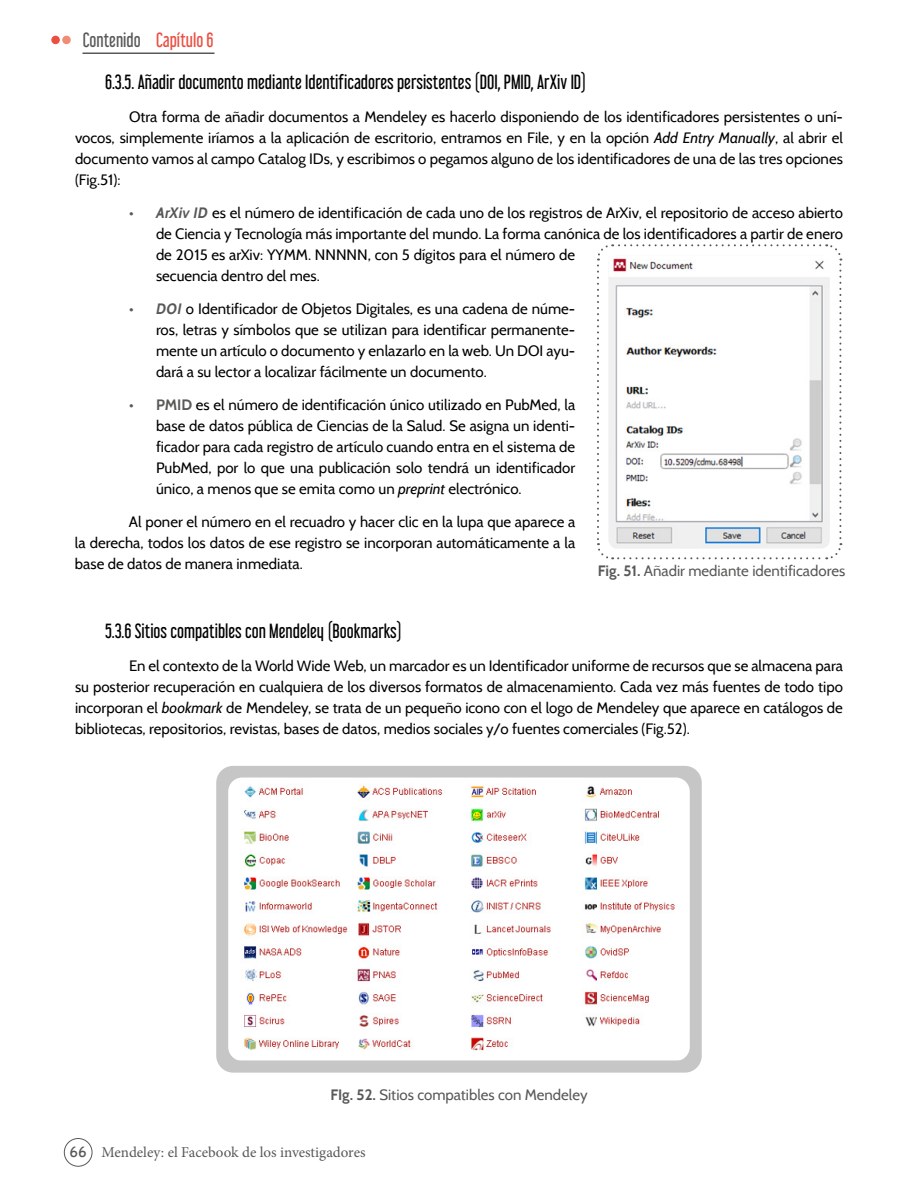
<style>
.page{position:relative;width:918px;height:1188px;background:#fff}
.page>*{position:absolute;margin:0;border:0;box-sizing:border-box;transform-origin:0 0}
.t1{font:18px "Libel Suit Rg";color:#000}
.t2{font:18px "Libel Suit Rg";color:#585857}
.t3{font:15px/21px "Cabin";color:#000;text-align:justify}
.t4{font:15px "Cabin";color:#585857}
.t5{font:15px "Minion Pro";color:#585857}
.s1{color:#ea4f41}
.s2{font-style:italic}
.s3{color:#585857}
.s4{font-weight:700;font-style:italic;color:#585857}
.s5{font-weight:700;color:#585857}
.s6{font-weight:700}
.s7{font-family:"Cabin";font-weight:500}
</style>
<div class="page">
<div style="left:64px;top:1138px;width:28px;height:29px;border:1px solid #585857;border-radius:50%"></div>
<hr style="left:82px;top:52px;width:132px;height:2px;background:#585857">
<div style="left:51px;top:36px;width:9px;height:8px;background:#ea4f41;border-radius:50%"></div>
<div style="left:62px;top:36px;width:9px;height:8px;background:#f18b74;border-radius:50%"></div>
<div style="left:216px;top:766px;width:486px;height:307px;background:#c7c6c6;border-radius:17px"></div>
<img style="left:228px;top:778px;width:462px;height:283px">
<svg style="left:597px;top:244px;width:245px;height:316px"></svg>
<p class="t2" style="left:83px;top:25px;width:132px">Contenido <span class="s1">Capítulo 6</span></p>
<p class="t1" style="left:105px;top:68px;width:483px">6.3.5. Añadir documento mediante Identificadores persistentes (DOI, PMID, ArXiv ID)</p>
<p class="t3" style="left:75px;top:107px;width:769px;text-indent:54px">Otra forma de añadir documentos a Mendeley es hacerlo disponiendo de los identificadores persistentes o uní&shy;vocos, simplemente iríamos a la aplicación de escritorio, entramos en File, y en la opción <span class="s2">Add Entry Manually</span>, al abrir el documento vamos al campo Catalog IDs, y escribimos o pegamos alguno de los identificadores de una de las tres opciones (Fig.51):</p>
<p class="t3" style="left:156px;top:203px;width:689px;text-align:left;text-indent:-27px"><span class="s3">•</span> <span class="s4">ArXiv ID</span> es el número de identificación de cada uno de los registros de ArXiv, el repositorio de acceso abierto de Ciencia y Tecnología más importante del mundo. La forma canónica de los identificadores a partir de enero de 2015 es arXiv: YYMM. NNNNN, con 5 dígitos para el número de<br>secuencia dentro del mes.</p>
<p class="t3" style="left:156px;top:299px;width:421px;text-indent:-27px"><span class="s3">•</span> <span class="s4">DOI</span> o Identificador de Objetos Digitales, es una cadena de núme&shy;ros, letras y símbolos que se utilizan para identificar permanente&shy;mente un artículo o documento y enlazarlo en la web. Un DOI ayu&shy;dará a su lector a localizar fácilmente un documento.</p>
<p class="t3" style="left:156px;top:395px;width:421px;text-indent:-27px"><span class="s3">•</span> <span class="s5">PMID</span> es el número de identificación único utilizado en PubMed, la base de datos pública de Ciencias de la Salud. Se asigna un identi&shy;ficador para cada registro de artículo cuando entra en el sistema de PubMed, por lo que una publicación solo tendrá un identificador único, a menos que se emita como un <span class="s2">preprint</span> electrónico.</p>
<p class="t3" style="left:75px;top:512px;width:502px;text-indent:54px">Al poner el número en el recuadro y hacer clic en la lupa que aparece a la derecha, todos los datos de ese registro se incorporan automáticamente a la base de datos de manera inmediata.</p>
<p class="t4" style="left:598px;top:561px;width:249px"><span class="s6">Fig. 51.</span> Añadir mediante identificadores</p>
<p class="t1" style="left:105px;top:616px;width:299px">5.3.6 Sitios compatibles con Mendeley (Bookmarks)</p>
<p class="t3" style="left:75px;top:655px;width:770px;text-indent:54px">En el contexto de la World Wide Web, un marcador es un Identificador uniforme de recursos que se almacena para su posterior recuperación en cualquiera de los diversos formatos de almacenamiento. Cada vez más fuentes de todo tipo incorporan el <span class="s2">bookmark</span> de Mendeley, se trata de un pequeño icono con el logo de Mendeley que aparece en catálogos de bibliotecas, repositorios, revistas, bases de datos, medios sociales y/o fuentes comerciales (Fig.52).</p>
<p class="t4" style="left:330px;top:1086px;width:259px"><span class="s6">FIg. 52.</span> Sitios compatibles con Mendeley</p>
<p class="t5" style="left:69px;top:1143px;width:298px"><span class="s7">66</span> Mendeley: el Facebook de los investigadores</p>
</div>
